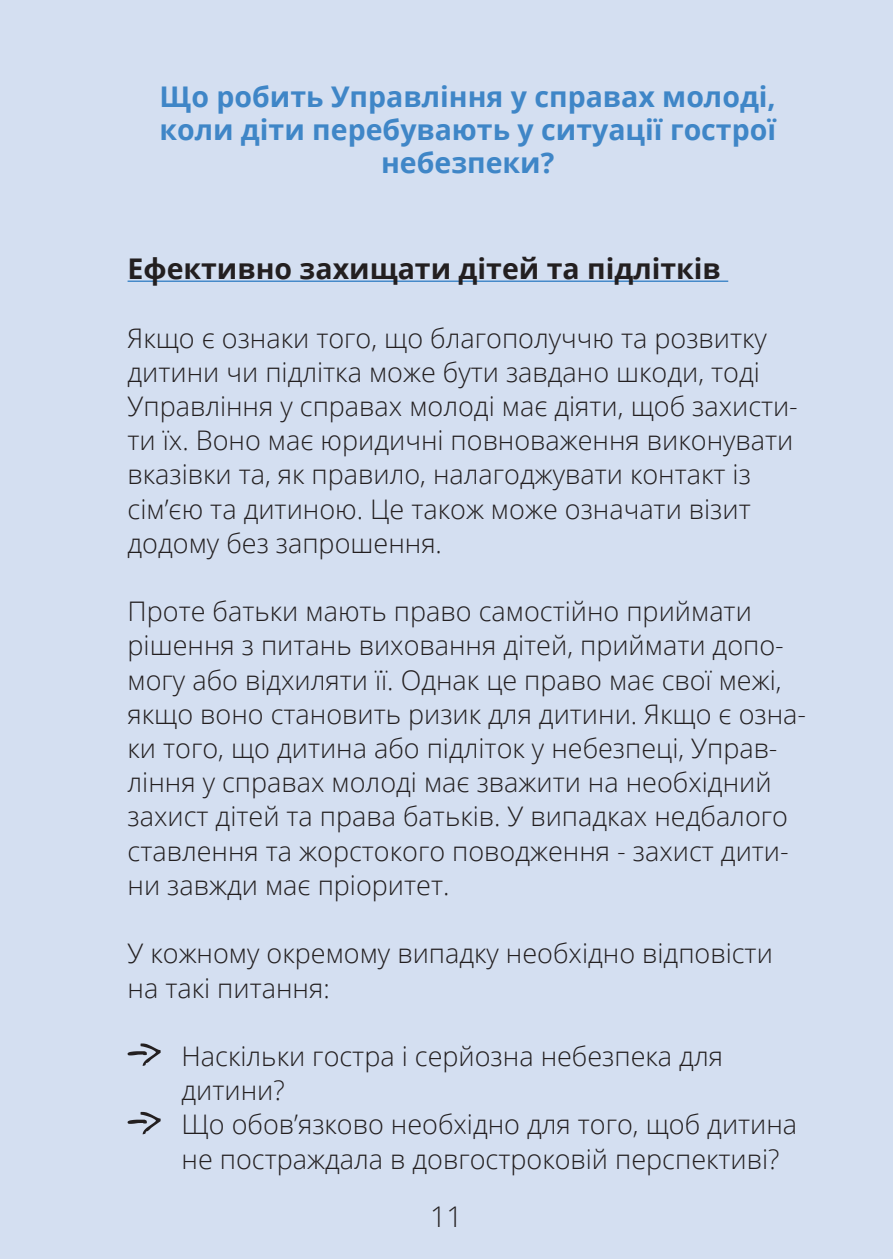
<style>
.page{position:relative;width:893px;height:1259px;background:#d4dff1}
.page>*{position:absolute;margin:0;border:0;box-sizing:border-box;transform-origin:0 0}
.Kapitelüberschrift{font:700 28.5px/33px "Open Sans";color:#3f86c7;text-align:center}
.Überschrift_grün_unt{font:700 28.5px "Open Sans";color:#231f20}
.t1{font:300 28.5px "Open Sans";color:#231f20}
.Grundtext{font:300 27px/34.2px "Open Sans";color:#231f20}
</style>
<div class="page">
<hr style="left:128px;top:280px;width:600px;height:2px;background:#3f86c7">
<svg style="left:128px;top:1043px;width:33px;height:23px"></svg>
<svg style="left:128px;top:1112px;width:33px;height:22px"></svg>
<p class="Kapitelüberschrift" style="left:159px;top:79px;width:618px">Що робить Управління у справах молоді, коли діти перебувають у ситуації гострої небезпеки?</p>
<p class="Überschrift_grün_unt" style="left:128px;top:249px;width:595px">Ефективно захищати дітей та підлітків</p>
<p class="Grundtext" style="left:128px;top:320px;width:672px">Якщо є ознаки того, що благополуччю та розвитку дитини чи підлітка може бути завдано шкоди, тоді Управління у справах молоді має діяти, щоб захисти&shy;ти їх. Воно має юридичні повноваження виконувати вказівки та, як правило, налагоджувати контакт із сім’єю та дитиною. Це також може означати візит додому без запрошення.</p>
<p class="Grundtext" style="left:128px;top:593px;width:680px">Проте батьки мають право самостійно приймати рішення з питань виховання дітей, приймати допо&shy;могу або відхиляти її. Однак це право має свої межі, якщо воно становить ризик для дитини. Якщо є озна&shy;ки того, що дитина або підліток у небезпеці, Управ&shy;ління у справах молоді має зважити на необхідний захист дітей та права батьків. У випадках недбалого ставлення та жорстокого поводження - захист дити&shy;ни завжди має пріоритет.</p>
<p class="Grundtext" style="left:128px;top:935px;width:647px">У кожному окремому випадку необхідно відповісти на такі питання:</p>
<p class="Grundtext" style="left:182px;top:1038px;width:543px">Наскільки гостра і серйозна небезпека для дитини?</p>
<p class="Grundtext" style="left:182px;top:1106px;width:617px">Що обов’язково необхідно для того, щоб дитина не постраждала в довгостроковій перспективі?</p>
<p class="t1" style="left:430px;top:1197px;width:34px">11</p>
</div>
